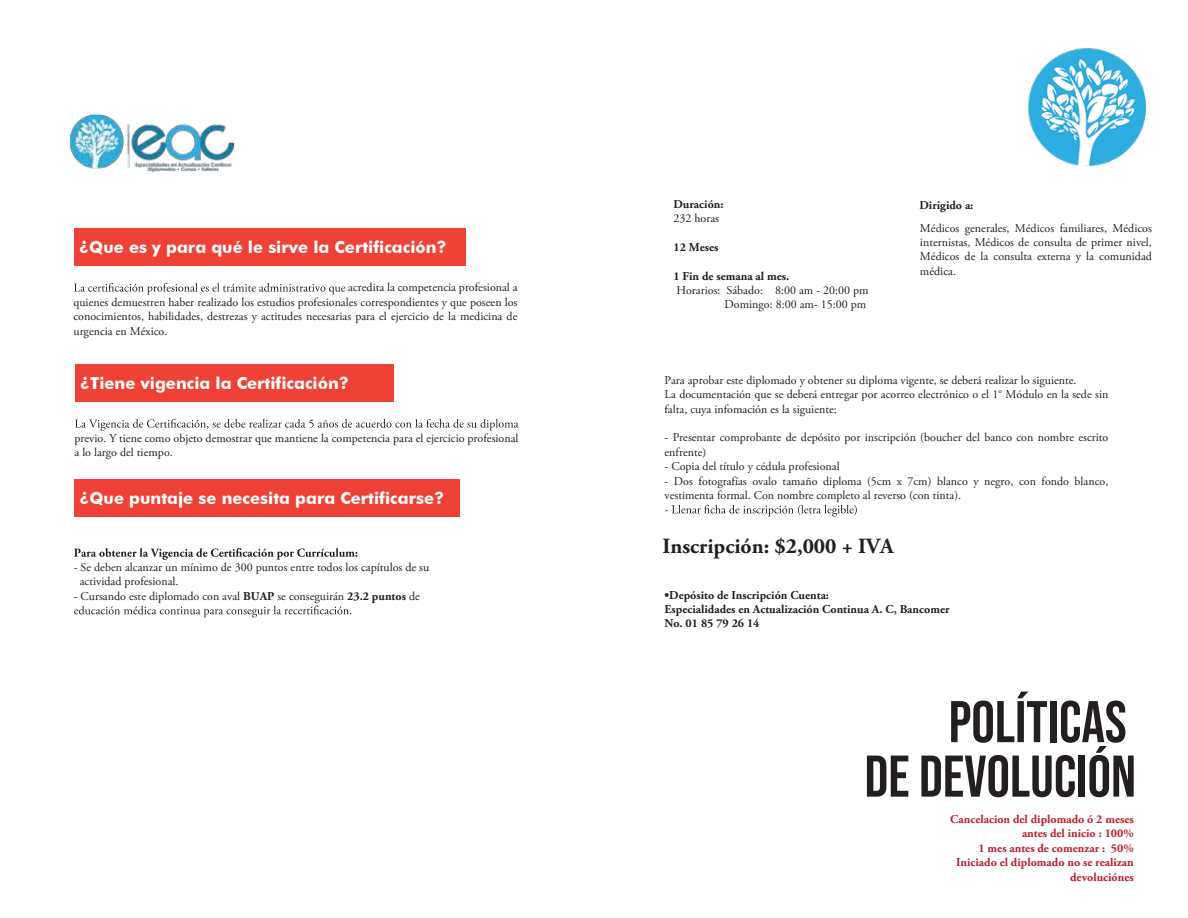
<style>
.page{position:relative;width:1188px;height:918px;background:#fff}
.page>*{position:absolute;margin:0;border:0;box-sizing:border-box;transform-origin:0 0}
.t1{font:58.65px/54.4px "Bebas Neue";color:#231f20;text-align:right}
.t2{font:700 21.75px "Adobe Garamond Pro";color:#231f20}
.t3{font:700 16.5px "Futura BT";color:#fff}
.t4{font:12px/14.4px "Adobe Garamond Pro";color:#231f20}
.t5{font:700 12px/14.4px "Adobe Garamond Pro";color:#231f20}
.t6{font:700 12px/14.4px "Adobe Garamond Pro";color:#be1e2d;text-align:right}
.s1{font-weight:700}
</style>
<div class="page">
<img style="left:1028px;top:48px;width:119px;height:118px">
<img style="left:69px;top:113px;width:167px;height:60px">
<div style="left:74px;top:229px;width:392px;height:37px;background:#ef4136"></div>
<svg style="left:74px;top:283px;width:271px;height:12px"></svg>
<svg style="left:665px;top:505px;width:192px;height:12px"></svg>
<div style="left:75px;top:365px;width:319px;height:37px;background:#ef4136"></div>
<svg style="left:75px;top:419px;width:444px;height:12px"></svg>
<div style="left:74px;top:480px;width:386px;height:37px;background:#ef4136"></div>
<svg style="left:74px;top:548px;width:283px;height:12px"></svg>
<svg style="left:74px;top:606px;width:277px;height:11px"></svg>
<h3 class="t3" style="left:79px;top:237px;width:369px">¿Que es y para qué le sirve la Certificación?</h3>
<p class="t4" style="left:74px;top:281px;width:446px;text-align:justify;text-indent:275px">acredita la competencia profesional a quienes demuestren haber realizado los estudios profesionales correspondientes y que poseen los conocimientos, habilidades, destrezas y actitudes necesarias para el ejercicio de la medicina de urgencia en México.</p>
<h3 class="t3" style="left:80px;top:373px;width:270px">¿Tiene vigencia la Certificación?</h3>
<p class="t4" style="left:74px;top:431px;width:446px">previo. Y tiene como objeto demostrar que mantiene la competencia para el ejercicio profesional a lo largo del tiempo.</p>
<h3 class="t3" style="left:79px;top:488px;width:366px">¿Que puntaje se necesita para Certificarse?</h3>
<p class="t4" style="left:80px;top:560px;width:351px;text-indent:-6px">- Se deben alcanzar un mínimo de 300 puntos entre todos los capítulos de su actividad profesional.</p>
<p class="t4" style="left:74px;top:589px;width:348px">- Cursando este diplomado con aval <span class="s1">BUAP</span> se conseguirán <span class="s1">23.2 puntos</span> de</p>
<p class="t5" style="left:673px;top:197px;width:52px">Duración:</p>
<p class="t4" style="left:673px;top:212px;width:47px">232 horas</p>
<p class="t5" style="left:673px;top:240px;width:46px">12 Meses</p>
<p class="t5" style="left:673px;top:269px;width:117px">1 Fin de semana al mes.</p>
<p class="t4" style="left:676px;top:284px;width:194px;text-align:right">Horarios: Sábado: 8:00 am - 20:00 pm<br>Domingo: 8:00 am- 15:00 pm</p>
<p class="t5" style="left:919px;top:198px;width:55px">Dirigido a:</p>
<p class="t4" style="left:920px;top:221px;width:234px;text-align:justify">Médicos generales, Médicos familiares, Médicos internistas, Médicos de consulta de primer nivel, Médicos de la consulta externa y la comunidad médica.</p>
<p class="t4" style="left:665px;top:373px;width:445px">Para aprobar este diplomado y obtener su diploma vigente, se deberá realizar lo siguiente.<br>La documentación que se deberá entregar por acorreo electrónico o el 1° Módulo en la sede sin falta, cuya infomación es la siguiente:</p>
<p class="t4" style="left:665px;top:431px;width:445px">- Presentar comprobante de depósito por inscripción (boucher del banco con nombre escrito enfrente)</p>
<p class="t4" style="left:665px;top:460px;width:177px">- Copia del título y cédula profesional</p>
<p class="t4" style="left:665px;top:474px;width:445px">- Dos fotografías ovalo tamaño diploma (5cm x 7cm) blanco y negro, con fondo blanco, vestimenta formal. Con nombre completo al reverso (con tinta).</p>
<h2 class="t2" style="left:663px;top:534px;width:233px">Inscripción: $2,000 + IVA</h2>
<p class="t5" style="left:664px;top:588px;width:287px">•Depósito de Inscripción Cuenta:<br>Especialidades en Actualización Continua A. C, Bancomer<br>No. 01 85 79 26 14</p>
<h1 class="t1" style="left:865px;top:694px;width:273px">POLÍTICAS<br>DE DEVOLUCIÓN</h1>
<p class="t6" style="left:950px;top:812px;width:185px">Cancelacion del diplomado ó 2 meses antes del inicio : 100%<br>1 mes antes de comenzar : 50%<br>Iniciado el diplomado no se realizan devoluciónes</p>
</div>
